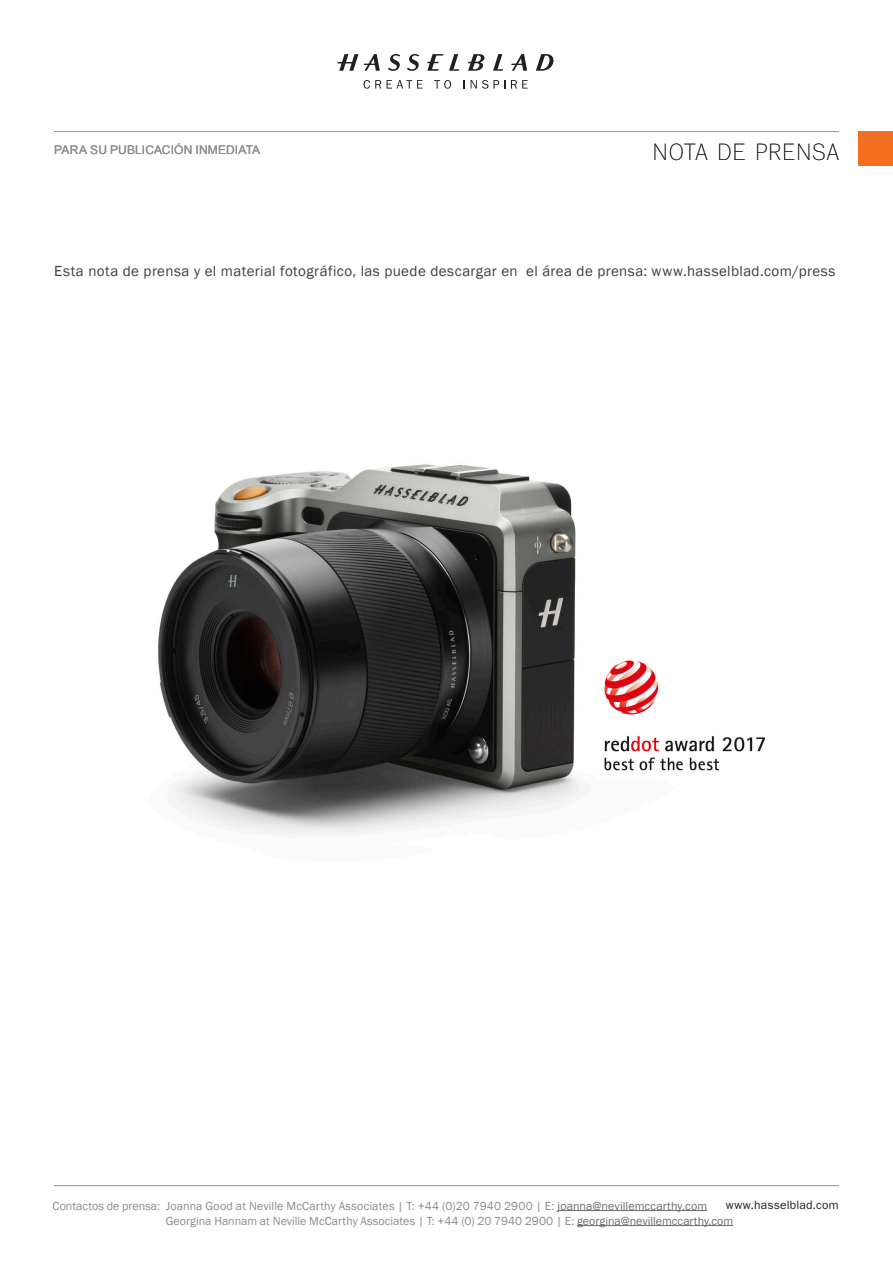
<style>
.page{position:relative;width:893px;height:1263px;background:#fff}
.page>*{position:absolute;margin:0;border:0;box-sizing:border-box;transform-origin:0 0}
.t1{font:100 24px "Tee Franklin";letter-spacing:.055em;color:#231f20}
.Body_text{font:15px "Franklin Gothic";letter-spacing:.025em;color:#3e3e3f}
.t2{font:12px "Franklin Gothic";letter-spacing:.005em;color:#8a8c8f}
.t3{font:12px "Arial";letter-spacing:.01em;color:#8a8c8f}
.t4{font:12px "ITC Franklin Gothic Std";letter-spacing:.015em;color:#231f20}
.s1{color:#6c6d70}
</style>
<div class="page">
<hr style="left:54px;top:131px;width:785px;height:1px;background:#919396">
<svg style="left:364px;top:54px;width:16px;height:17px"></svg>
<svg style="left:427px;top:54px;width:16px;height:17px"></svg>
<svg style="left:449px;top:54px;width:10px;height:17px"></svg>
<svg style="left:493px;top:54px;width:10px;height:17px"></svg>
<svg style="left:511px;top:54px;width:16px;height:17px"></svg>
<svg style="left:338px;top:54px;width:20px;height:17px"></svg>
<svg style="left:388px;top:54px;width:12px;height:17px"></svg>
<svg style="left:407px;top:54px;width:12px;height:17px"></svg>
<svg style="left:468px;top:54px;width:17px;height:17px"></svg>
<svg style="left:536px;top:54px;width:18px;height:17px"></svg>
<svg style="left:364px;top:80px;width:59px;height:9px"></svg>
<svg style="left:434px;top:80px;width:17px;height:9px"></svg>
<svg style="left:471px;top:80px;width:34px;height:9px"></svg>
<svg style="left:511px;top:80px;width:17px;height:9px"></svg>
<div style="left:858px;top:131px;width:35px;height:35px;background:#f36e21"></div>
<hr style="left:54px;top:1185px;width:785px;height:1px;background:#919396">
<hr style="left:557px;top:1210px;width:150px;height:1px;background:#6c6d70">
<hr style="left:577px;top:1225px;width:156px;height:1px;background:#6c6d70">
<img style="left:158px;top:464px;width:607px;height:371px">
<p class="t3" style="left:54px;top:142px;width:208px">PARA SU PUBLICACIÓN INMEDIATA</p>
<p class="t1" style="left:653px;top:139px;width:188px">NOTA DE PRENSA</p>
<p class="Body_text" style="left:54px;top:262px;width:783px">Esta nota de prensa y el material fotográfico, las puede descargar en el área de prensa: www.hasselblad.com/press</p>
<p class="t2" style="left:53px;top:1198px;width:656px">Contactos de prensa: Joanna Good at Neville McCarthy Associates | T: +44 (0)20 7940 2900 | E: <span class="s1">joanna@nevillemccarthy.com</span></p>
<p class="t4" style="left:726px;top:1198px;width:114px">www.hasselblad.com</p>
<p class="t2" style="left:166px;top:1213px;width:569px">Georgina Hannam at Neville McCarthy Associates | T: +44 (0) 20 7940 2900 | E: <span class="s1">georgina@nevillemccarthy.com</span></p>
</div>
